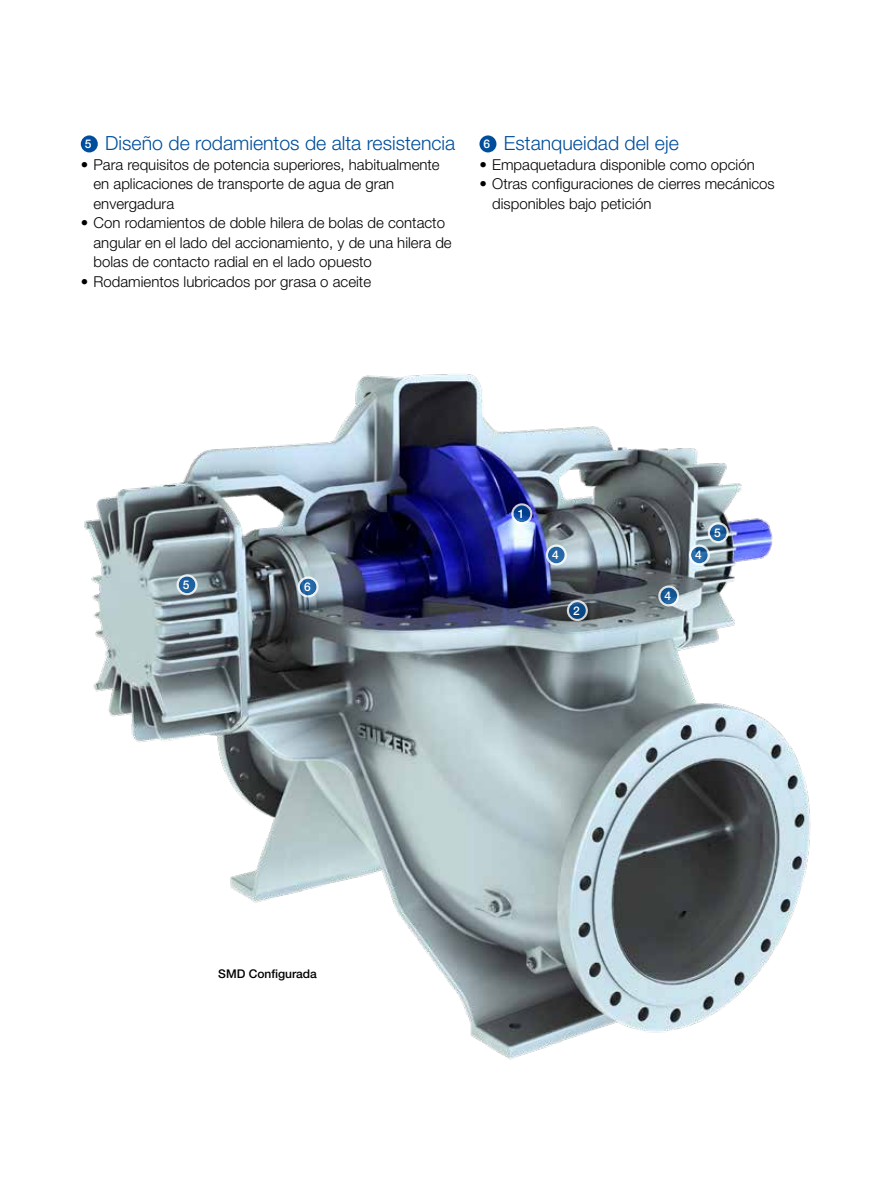
<style>
.page{position:relative;width:893px;height:1191px;background:#fff}
.page>*{position:absolute;margin:0;border:0;box-sizing:border-box;transform-origin:0 0}
.t1{font:300 19.5px "Helvetica Neue LT Pro";color:#004e9b}
.t2{font:300 15px/19.5px "Helvetica Neue LT Pro";color:#000}
.t3{font:500 12px "Helvetica Neue LT Pro";color:#000}
.t4{font:500 12px "Helvetica Neue LT Pro";color:#fff}
.s1{font-weight:500;font-size:12px;color:#fff}
</style>
<div class="page">
<img style="left:84px;top:374px;width:727px;height:686px">
<svg style="left:300px;top:578px;width:16px;height:17px"></svg>
<div style="left:298px;top:576px;width:21px;height:21px;border:2px solid #fff;border-radius:50%"></div>
<svg style="left:569px;top:602px;width:17px;height:17px"></svg>
<div style="left:567px;top:600px;width:21px;height:21px;border:2px solid #fff;border-radius:50%"></div>
<svg style="left:513px;top:505px;width:17px;height:17px"></svg>
<div style="left:511px;top:503px;width:21px;height:21px;border:2px solid #fff;border-radius:50%"></div>
<div style="left:179px;top:576px;width:16px;height:17px;background:#2062a0;border-radius:50%"></div>
<div style="left:177px;top:574px;width:21px;height:21px;border:2px solid #fff;border-radius:50%"></div>
<svg style="left:548px;top:546px;width:17px;height:17px"></svg>
<div style="left:546px;top:544px;width:21px;height:21px;border:2px solid #fff;border-radius:50%"></div>
<svg style="left:710px;top:524px;width:17px;height:17px"></svg>
<div style="left:708px;top:522px;width:21px;height:21px;border:2px solid #fff;border-radius:50%"></div>
<svg style="left:660px;top:587px;width:17px;height:17px"></svg>
<div style="left:658px;top:585px;width:21px;height:21px;border:2px solid #fff;border-radius:50%"></div>
<svg style="left:691px;top:546px;width:17px;height:17px"></svg>
<div style="left:689px;top:544px;width:21px;height:21px;border:2px solid #fff;border-radius:50%"></div>
<div style="left:81px;top:135px;width:17px;height:17px;background:#004e9b;border-radius:50%"></div>
<div style="left:479px;top:135px;width:17px;height:17px;background:#004e9b;border-radius:50%"></div>
<h1 class="t1" style="left:85px;top:131px;width:372px"><span class="s1">5</span> Diseño de rodamientos de alta resistencia</h1>
<p class="t2" style="left:94px;top:154px;width:348px;text-indent:-13px">• Para requisitos de potencia superiores, habitualmente en aplicaciones de transporte de agua de gran envergadura</p>
<p class="t2" style="left:94px;top:213px;width:360px;text-indent:-13px">• Con rodamientos de doble hilera de bolas de contacto angular en el lado del accionamiento, y de una hilera de bolas de contacto radial en el lado opuesto</p>
<p class="t2" style="left:81px;top:271px;width:292px">• Rodamientos lubricados por grasa o aceite</p>
<h1 class="t1" style="left:484px;top:131px;width:197px"><span class="s1">6</span> Estanqueidad del eje</h1>
<p class="t2" style="left:479px;top:154px;width:277px">• Empaquetadura disponible como opción</p>
<p class="t2" style="left:492px;top:174px;width:284px;text-indent:-13px">• Otras configuraciones de cierres mecánicos disponibles bajo petición</p>
<p class="t4" style="left:183px;top:577px;width:8px">5</p>
<p class="t4" style="left:304px;top:580px;width:8px">6</p>
<p class="t4" style="left:518px;top:506px;width:8px">1</p>
<p class="t4" style="left:552px;top:548px;width:8px">4</p>
<p class="t4" style="left:573px;top:603px;width:8px">2</p>
<p class="t4" style="left:665px;top:589px;width:8px">4</p>
<p class="t4" style="left:695px;top:548px;width:8px">4</p>
<p class="t4" style="left:714px;top:525px;width:8px">5</p>
<p class="t3" style="left:218px;top:966px;width:100px">SMD Configurada</p>
</div>
